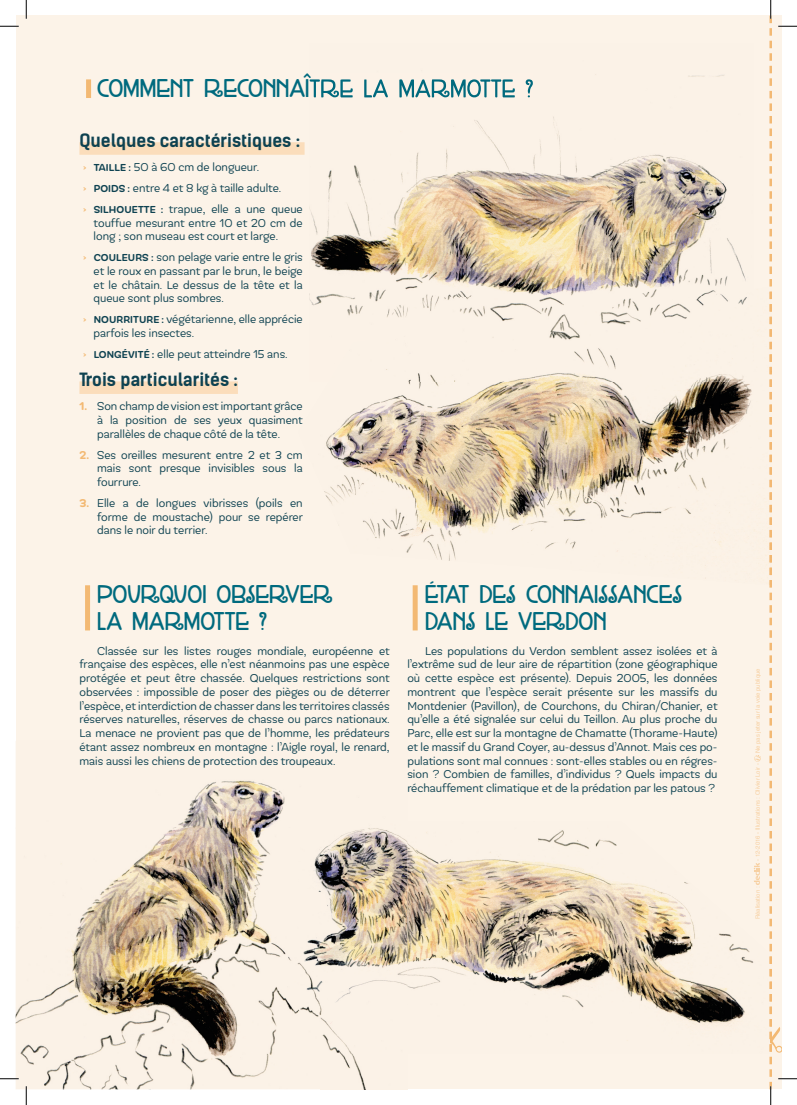
<style>
.page{position:relative;width:797px;height:1105px;background:#fff}
.page>*{position:absolute;margin:0;border:0;box-sizing:border-box;transform-origin:0 0}
.t1{font:22.5px/27px "DK Weltschmerz";color:#006a7e}
.t2{font:700 17.5px "Kelson Sans";color:#0e4251}
.t3{font:300 11.25px/13.8px "Globa";color:#0e4251;text-align:justify}
.t4{font:5.88px "Helvetica";color:#f7d0a2}
.s1{font-weight:700;font-size:10px;color:#f3b973}
.s2{font-weight:500;font-size:10px}
.s3{font-weight:700;color:#f3b973}
</style>
<div class="page">
<div style="left:16px;top:16px;width:765px;height:1073px;background:#fcf3e8"></div>
<div style="left:79px;top:142px;width:225px;height:13px;background:#fbddbb"></div>
<div style="left:79px;top:381px;width:159px;height:13px;background:#fbddbb"></div>
<img style="left:173px;top:780px;width:112px;height:48px">
<img style="left:16px;top:828px;width:282px;height:261px">
<img style="left:341px;top:1054px;width:25px;height:35px">
<img style="left:442px;top:74px;width:304px;height:215px">
<img style="left:309px;top:97px;width:133px;height:209px">
<img style="left:309px;top:74px;width:224px;height:23px">
<img style="left:298px;top:828px;width:392px;height:226px">
<img style="left:690px;top:915px;width:41px;height:111px">
<img style="left:731px;top:936px;width:23px;height:86px">
<img style="left:728px;top:287px;width:38px;height:269px">
<img style="left:324px;top:382px;width:361px;height:161px">
<img style="left:685px;top:382px;width:44px;height:197px">
<img style="left:406px;top:543px;width:280px;height:36px">
<img style="left:329px;top:289px;width:424px;height:93px">
<div style="left:85px;top:585px;width:5px;height:45px;background:#f3b973"></div>
<div style="left:412px;top:585px;width:5px;height:45px;background:#f3b973"></div>
<div style="left:86px;top:79px;width:5px;height:19px;background:#f3b973"></div>
<svg style="left:754px;top:863px;width:5px;height:22px"></svg>
<svg style="left:754px;top:755px;width:7px;height:7px"></svg>
<svg style="left:0;top:25px;width:19px;height:2px"></svg>
<svg style="left:0;top:1078px;width:19px;height:1px"></svg>
<svg style="left:25px;top:0;width:2px;height:19px"></svg>
<svg style="left:25px;top:1086px;width:2px;height:19px"></svg>
<svg style="left:769px;top:0;width:28px;height:1105px"></svg>
<h1 class="t1" style="left:97px;top:74px;width:437px">COMMENT RECONNAÎTRE LA MARMOTTE ?</h1>
<h2 class="t2" style="left:79px;top:129px;width:222px">Quelques caractéristiques :</h2>
<p class="t3" style="left:83px;top:157px;width:221px;line-height:20.9px;text-align:left"><span class="s1">›</span> <span class="s2">TAILLE :</span> 50 à 60 cm de longueur.<br><span class="s1">›</span> <span class="s2">POIDS :</span> entre 4 et 8 kg à taille adulte.<br><span class="s1">›</span> <span class="s2">SILHOUETTE :</span> trapue, elle a une queue</p>
<p class="t3" style="left:94px;top:216px;width:211px">touffue mesurant entre 10 et 20 cm de long ; son museau est court et large.</p>
<p class="t3" style="left:94px;top:251px;width:211px;text-indent:-11px"><span class="s1">›</span> <span class="s2">COULEURS :</span> son pelage varie entre le gris et le roux en passant par le brun, le beige et le châtain. Le dessus de la tête et la queue sont plus sombres.</p>
<p class="t3" style="left:94px;top:313px;width:211px;text-indent:-11px"><span class="s1">›</span> <span class="s2">NOURRITURE :</span> végétarienne, elle apprécie parfois les insectes.</p>
<p class="t3" style="left:83px;top:347px;width:206px"><span class="s1">›</span> <span class="s2">LONGÉVITÉ :</span> elle peut atteindre 15 ans.</p>
<h2 class="t2" style="left:79px;top:369px;width:160px">Trois particularités :</h2>
<p class="t3" style="left:97px;top:400px;width:207px;text-indent:-18px"><span class="s3">1.</span> Son champ de vision est important grâce à la position de ses yeux quasiment parallèles de chaque côté de la tête.</p>
<p class="t3" style="left:97px;top:448px;width:207px;text-indent:-18px"><span class="s3">2.</span> Ses oreilles mesurent entre 2 et 3 cm mais sont presque invisibles sous la fourrure.</p>
<p class="t3" style="left:97px;top:496px;width:207px;text-indent:-18px"><span class="s3">3.</span> Elle a de longues vibrisses (poils en forme de moustache) pour se repérer dans le noir du terrier.</p>
<h1 class="t1" style="left:97px;top:580px;width:237px">POURQUOI OBSERVER<br>LA MARMOTTE ?</h1>
<p class="t3" style="left:79px;top:644px;width:312px;text-indent:18px">Classée sur les listes rouges mondiale, européenne et française des espèces, elle n’est néanmoins pas une espèce protégée et peut être chassée. Quelques restrictions sont observées : impossible de poser des pièges ou de déterrer l’espèce, et interdiction de chasser dans les territoires classés réserves naturelles, réserves de chasse ou parcs nationaux.<br>La menace ne provient pas que de l’homme, les prédateurs étant assez nombreux en montagne : l’Aigle royal, le renard, mais aussi les chiens de protection des troupeaux.</p>
<h1 class="t1" style="left:425px;top:580px;width:259px">ÉTAT DES CONNAISSANCES<br>DANS LE VERDON</h1>
<p class="t3" style="left:407px;top:644px;width:312px;text-indent:18px">Les populations du Verdon semblent assez isolées et à l’extrême sud de leur aire de répartition (zone géographique où cette espèce est présente). Depuis 2005, les données montrent que l’espèce serait présente sur les massifs du Montdenier (Pavillon), de Courchons, du Chiran/Chanier, et qu’elle a été signalée sur celui du Teillon. Au plus proche du Parc, elle est sur la montagne de Chamatte (Thorame-Haute) et le massif du Grand Coyer, au-dessus d’Annot. Mais ces po&shy;pulations sont mal connues : sont-elles stables ou en régres&shy;sion ? Combien de familles, d’individus ? Quels impacts du réchauffement climatique et de la prédation par les patous ?</p>
<p class="t4" style="left:753px;top:753px;width:86px;rotate:-90deg">Ne pas jeter sur la voie publique</p>
<p class="t4" style="left:753px;top:861px;width:99px;rotate:-90deg">- 12-2016 - Illustrations : Olivier Loir -</p>
<p class="t4" style="left:753px;top:919px;width:34px;rotate:-90deg">Réalisation :</p>
</div>
